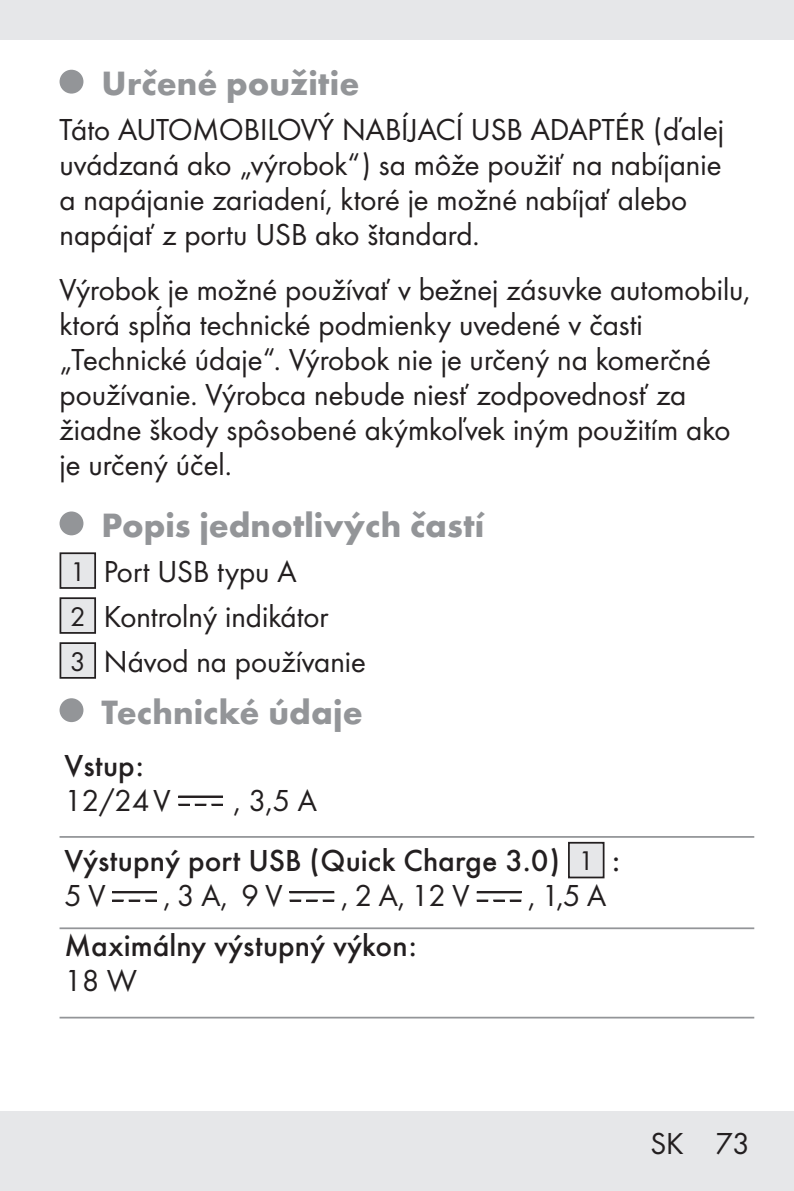
<style>
.page{position:relative;width:794px;height:1191px;background:#fff}
.page>*{position:absolute;margin:0;border:0;box-sizing:border-box;transform-origin:0 0}
.t1{font:700 35px "Futura";color:#939598}
.t2{font:31.5px/35px "Futura Boo";color:#231f20}
.t3{font:500 31.5px "Futura";color:#231f20}
.s1{font-size:28px}
.s2{font-family:"Futura Boo";font-weight:400;font-size:28px}
</style>
<div class="page">
<div style="left:0;top:1111px;width:794px;height:80px;background:#e6e7e9"></div>
<div style="left:0;top:0;width:794px;height:40px;background:#e6e7e9"></div>
<div style="left:60px;top:70px;width:23px;height:24px;background:#939598;border-radius:50%"></div>
<div style="left:60px;top:511px;width:23px;height:24px;background:#939598;border-radius:50%"></div>
<div style="left:60px;top:553px;width:35px;height:35px;background:#e6e7e9"></div>
<div style="left:60px;top:552px;width:36px;height:37px;border:2px solid #231f20"></div>
<div style="left:60px;top:598px;width:35px;height:35px;background:#e6e7e9"></div>
<div style="left:60px;top:597px;width:36px;height:37px;border:2px solid #231f20"></div>
<div style="left:60px;top:643px;width:35px;height:35px;background:#e6e7e9"></div>
<div style="left:60px;top:642px;width:36px;height:36px;border:2px solid #231f20"></div>
<div style="left:60px;top:698px;width:23px;height:24px;background:#939598;border-radius:50%"></div>
<hr style="left:60px;top:836px;width:694px;height:1px;background:#939598">
<hr style="left:60px;top:927px;width:694px;height:2px;background:#939598">
<hr style="left:60px;top:1016px;width:694px;height:2px;background:#939598">
<svg style="left:178px;top:804px;width:45px;height:1px"></svg>
<div style="left:178px;top:795px;width:45px;height:2px;border:1px solid #231f20"></div>
<div style="left:569px;top:842px;width:34px;height:35px;background:#e6e7e9"></div>
<div style="left:568px;top:842px;width:36px;height:36px;border:2px solid #231f20"></div>
<svg style="left:112px;top:899px;width:45px;height:2px"></svg>
<div style="left:112px;top:891px;width:45px;height:2px;border:1px solid #231f20"></div>
<svg style="left:290px;top:899px;width:44px;height:2px"></svg>
<div style="left:290px;top:891px;width:44px;height:2px;border:1px solid #231f20"></div>
<svg style="left:477px;top:899px;width:44px;height:2px"></svg>
<div style="left:477px;top:891px;width:44px;height:2px;border:1px solid #231f20"></div>
<p class="t1" style="left:102px;top:58px;width:259px">Určené použitie</p>
<p class="t2" style="left:60px;top:110px;width:666px">Táto AUTOMOBILOVÝ NABÍJACÍ USB ADAPTÉR (ďalej uvádzaná ako „výrobok“) sa môže použiť na nabíjanie a napájanie zariadení, ktoré je možné nabíjať alebo napájať z portu USB ako štandard.</p>
<p class="t2" style="left:60px;top:270px;width:692px">Výrobok je možné používať v bežnej zásuvke automobilu, ktorá spĺňa technické podmienky uvedené v časti „Technické údaje“. Výrobok nie je určený na komerčné používanie. Výrobca nebude niesť zodpovednosť za žiadne škody spôsobené akýmkoľvek iným použitím ako je určený účel.</p>
<p class="t1" style="left:102px;top:499px;width:384px">Popis jednotlivých častí</p>
<p class="t2" style="left:70px;top:547px;width:297px;line-height:44.8px"><span class="s1">1</span> Port USB typu A<br><span class="s1">2</span> Kontrolný indikátor<br><span class="s1">3</span> Návod na používanie</p>
<p class="t1" style="left:102px;top:686px;width:263px">Technické údaje</p>
<p class="t3" style="left:64px;top:742px;width:81px">Vstup:</p>
<p class="t2" style="left:64px;top:781px;width:107px">12/24V</p>
<p class="t2" style="left:234px;top:781px;width:85px">, 3,5 A</p>
<p class="t3" style="left:64px;top:838px;width:557px">Výstupný port USB (Quick Charge 3.0) <span class="s2">1</span> :</p>
<p class="t2" style="left:64px;top:876px;width:43px">5 V</p>
<p class="t2" style="left:163px;top:876px;width:120px">, 3 A, 9 V</p>
<p class="t2" style="left:341px;top:876px;width:130px">, 2 A, 12 V</p>
<p class="t2" style="left:528px;top:876px;width:80px">, 1,5 A</p>
<p class="t3" style="left:64px;top:923px;width:354px">Maximálny výstupný výkon:</p>
<p class="t2" style="left:64px;top:961px;width:74px">18 W</p>
<p class="t2" style="left:650px;top:1124px;width:101px">SK 73</p>
</div>
